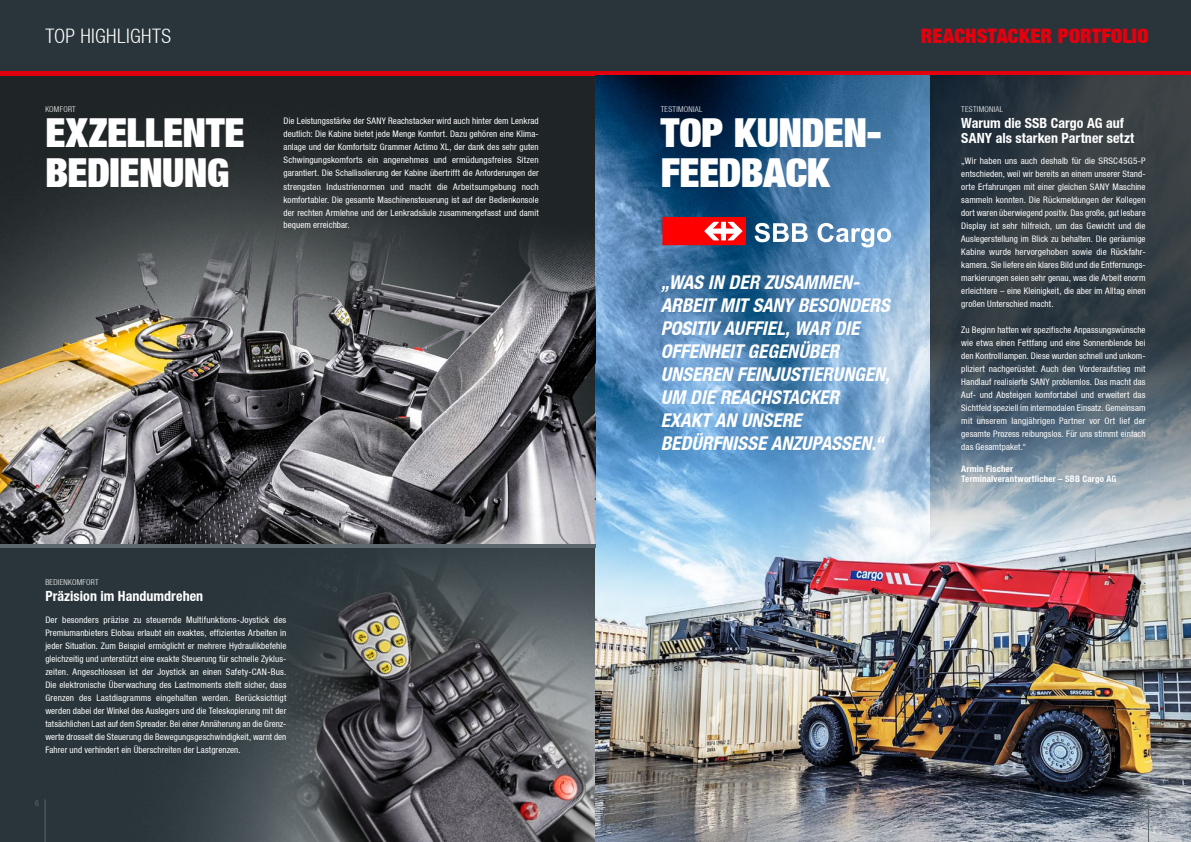
<style>
.page{position:relative;width:1191px;height:842px;background:#fff}
.page>*{position:absolute;margin:0;border:0;box-sizing:border-box;transform-origin:0 0}
.t1{font:900 40px/40px "Context Reprise Extra Black S Si Extra";letter-spacing:-.01em;color:#fff}
.t2{font:900 20px "Context Reprise Extra Black S Si Extra";letter-spacing:.005em;color:#e3000f}
.t3{font:700 20px "Context Reprise Light Cond S Si";letter-spacing:.02em;color:#fff}
.t4{font:italic 700 condensed 19px/23px "Context Reprise Condensed S Si";color:#fff}
.t5{font:700 condensed 14px/15px "Context Reprise Condensed S Si";letter-spacing:.005em;color:#fff}
.t6{font:9px/13px "Context Reprise Condensed S Si Condensed";letter-spacing:.01em;color:#fff;text-align:justify}
.t7{font:700 condensed 9px/10px "Context Reprise Condensed S Si";letter-spacing:.02em;color:#fff}
.t8{font:700 8px "Context Reprise Light Cond S Si";letter-spacing:.03em;color:#fff}
.t9{font:8px "Context Reprise Condensed S Si Condensed";color:#5d686d}
</style>
<div class="page">
<div style="left:0;top:0;width:1191px;height:71px;background:#29353a"></div>
<img style="left:0;top:548px;width:249px;height:294px">
<img style="left:0;top:75px;width:595px;height:139px">
<hr style="left:0;top:71px;width:1191px;height:4px;background:#e3000f">
<img style="left:249px;top:548px;width:346px;height:294px">
<img style="left:595px;top:75px;width:596px;height:767px">
<svg style="left:930px;top:75px;width:261px;height:473px;background:#4f5b64"></svg>
<hr style="left:0;top:544px;width:595px;height:4px;background:#5d686d">
<img style="left:0;top:214px;width:595px;height:330px">
<svg style="left:754px;top:223px;width:53px;height:19px"></svg>
<svg style="left:817px;top:223px;width:74px;height:24px"></svg>
<svg style="left:662px;top:217px;width:84px;height:28px"></svg>
<hr style="left:45px;top:799px;width:1px;height:43px;background:#5d686d">
<hr style="left:1148px;top:799px;width:1px;height:43px;background:#5d686d">
<h2 class="t3" style="left:45px;top:25px;width:127px">TOP HIGHLIGHTS</h2>
<h2 class="t2" style="left:921px;top:23px;width:229px">REACHSTACKER PORTFOLIO</h2>
<p class="t8" style="left:45px;top:105px;width:32px">KOMFORT</p>
<p class="t8" style="left:660px;top:105px;width:43px">TESTIMONIAL</p>
<p class="t6" style="left:283px;top:115px;width:257px">Die Leistungsstärke der SANY Reachstacker wird auch hinter dem Lenkrad deutlich: Die Kabine bietet jede Menge Komfort. Dazu gehören eine Klima&shy;anlage und der Komfortsitz Grammer Actimo XL, der dank des sehr guten Schwingungskomforts ein angenehmes und ermüdungsfreies Sitzen garantiert. Die Schallisolierung der Kabine übertrifft die Anforderungen der strengsten Industrienormen und macht die Arbeitsumgebung noch komfortabler. Die gesamte Maschinensteuerung ist auf der Bedienkonsole der rechten Armlehne und der Lenkradsäule zusammengefasst und damit bequem erreichbar.</p>
<h1 class="t1" style="left:45px;top:112px;width:201px">EXZELLENTE<br>BEDIENUNG</h1>
<h1 class="t1" style="left:660px;top:112px;width:222px">TOP KUNDEN-<br>FEEDBACK</h1>
<p class="t8" style="left:45px;top:577px;width:55px">BEDIENKOMFORT</p>
<h3 class="t5" style="left:45px;top:588px;width:159px">Präzision im Handumdrehen</h3>
<p class="t6" style="left:45px;top:613px;width:242px">Der besonders präzise zu steuernde Multifunktions-Joystick des Premiumanbieters Elobau erlaubt ein exaktes, effizientes Arbeiten in jeder Situation. Zum Beispiel ermöglicht er mehrere Hydraulikbefehle gleichzeitig und unterstützt eine exakte Steuerung für schnelle Zyklus&shy;zeiten. Angeschlossen ist der Joystick an einen Safety-CAN-Bus.<br>Die elektronische Überwachung des Lastmoments stellt sicher, dass Grenzen des Lastdiagramms eingehalten werden. Berücksichtigt werden dabei der Winkel des Auslegers und die Teleskopierung mit der tatsächlichen Last auf dem Spreader. Bei einer Annäherung an die Grenz&shy;werte drosselt die Steuerung die Bewegungsgeschwindigkeit, warnt den Fahrer und verhindert ein Überschreiten der Lastgrenzen.</p>
<h3 class="t4" style="left:660px;top:270px;width:231px">„WAS IN DER ZUSAMMEN-<br>ARBEIT MIT SANY BESONDERS<br>POSITIV AUFFIEL, WAR DIE<br>OFFENHEIT GEGENÜBER<br>UNSEREN FEINJUSTIERUNGEN,<br>UM DIE REACHSTACKER<br>EXAKT AN UNSERE<br>BEDÜRFNISSE ANZUPASSEN.“</h3>
<p class="t8" style="left:961px;top:105px;width:43px">TESTIMONIAL</p>
<h3 class="t5" style="left:961px;top:115px;width:175px">Warum die SSB Cargo AG auf<br>SANY als starken Partner setzt</h3>
<p class="t6" style="left:961px;top:155px;width:186px">„Wir haben uns auch deshalb für die SRSC45G5-P entschieden, weil wir bereits an einem unserer Stand&shy;orte Erfahrungen mit einer gleichen SANY Maschine sammeln konnten. Die Rückmeldungen der Kollegen dort waren überwiegend positiv. Das große, gut lesbare Display ist sehr hilfreich, um das Gewicht und die Auslegerstellung im Blick zu behalten. Die geräumige Kabine wurde hervorgehoben sowie die Rückfahr&shy;kamera. Sie liefere ein klares Bild und die Entfernungs&shy;markierungen seien sehr genau, was die Arbeit enorm erleichtere – eine Kleinigkeit, die aber im Alltag einen großen Unterschied macht.</p>
<p class="t6" style="left:961px;top:324px;width:186px">Zu Beginn hatten wir spezifische Anpassungswünsche wie etwa einen Fettfang und eine Sonnenblende bei den Kontrolllampen. Diese wurden schnell und unkom&shy;pliziert nachgerüstet. Auch den Vorderaufstieg mit Handlauf realisierte SANY problemlos. Das macht das Auf- und Absteigen komfortabel und erweitert das Sichtfeld speziell im intermodalen Einsatz. Gemeinsam mit unserem langjährigen Partner vor Ort lief der gesamte Prozess reibungslos. Für uns stimmt einfach das Gesamtpaket.“</p>
<p class="t7" style="left:961px;top:463px;width:157px">Armin Fischer<br>Terminalverantwortlicher – SBB Cargo AG</p>
<p class="t9" style="left:35px;top:798px;width:5px">6</p>
<p class="t9" style="left:1154px;top:798px;width:5px">7</p>
</div>
